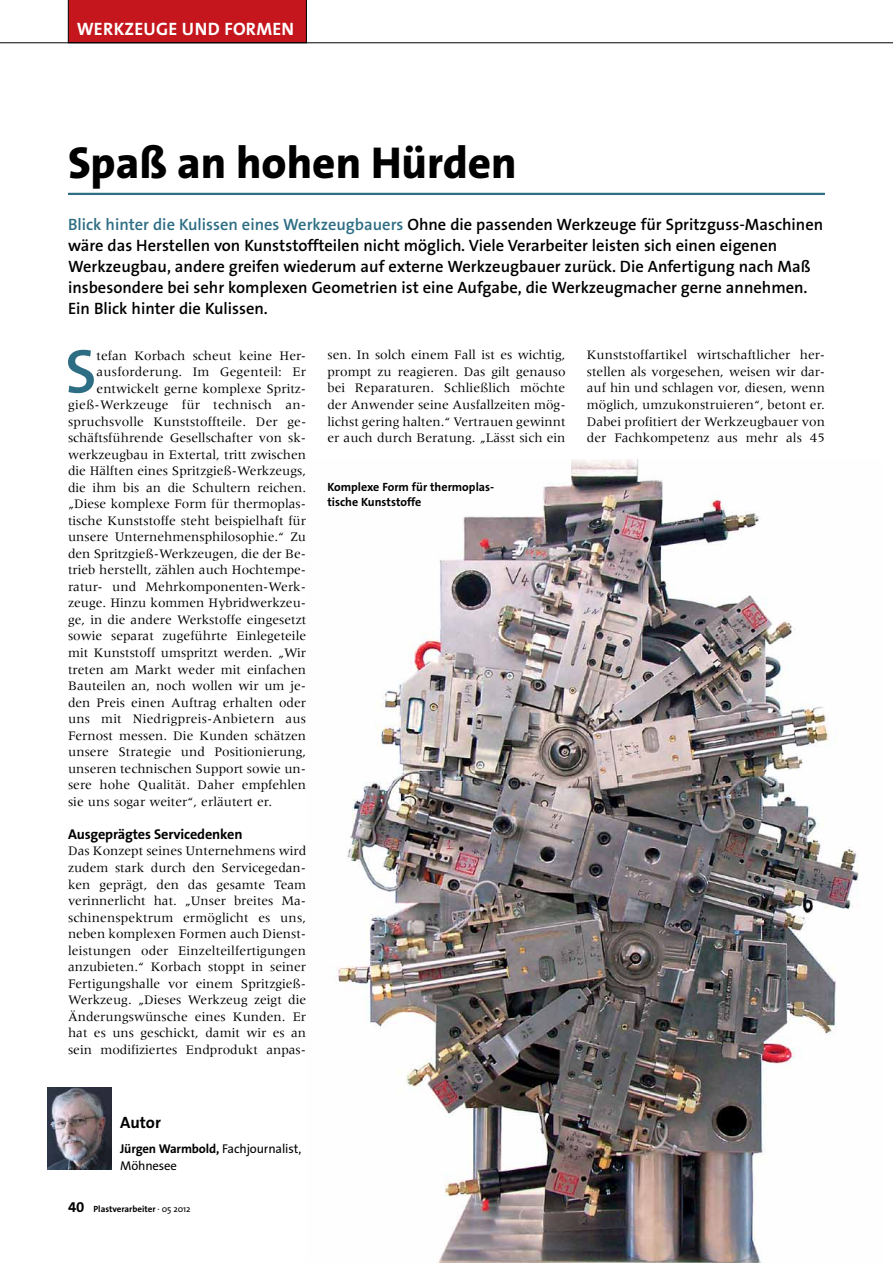
<style>
.page{position:relative;width:893px;height:1263px;background:#fff}
.page>*{position:absolute;margin:0;border:0;box-sizing:border-box;transform-origin:0 0}
.t1{font:600 62.55px "The Sans Os F";color:#2e6e84}
.t2{font:800 45px "The Sans Os F";color:#000}
.t3{font:700 18px "The Sans Os F";letter-spacing:.015em;color:#fff}
.t4{font:600 16.5px/21px "The Sans Os F";color:#000}
.t5{font:700 16.5px "The Sans Os F";color:#000}
.t6{font:700 14.25px "The Sans Os F";letter-spacing:-.01em;color:#000}
.t7{font:13.5px/16.5px "Meridien LT Std";color:#000;text-align:justify}
.t8{font:13.5px "Meridien LT Std";letter-spacing:.02em;color:#000}
.t9{font:12.75px/16.5px "The Sans Os F";letter-spacing:-.01em;color:#000}
.t10{font:700 12px/15px "The Sans Os F";color:#000}
.t11{font:700 9px "The Sans Os F";color:#000}
.s1{color:#2e6e84}
.s2{font-weight:700}
.s3{font-size:15px}
.s4{font-weight:400}
</style>
<div class="page">
<div style="left:68px;top:0;width:239px;height:43px;background:#c4161c"></div>
<hr style="left:0;top:43px;width:893px;height:1px;background:#000">
<img style="left:337px;top:459px;width:522px;height:804px">
<hr style="left:68px;top:193px;width:757px;height:2px;background:#2e6e84">
<img style="left:47px;top:1087px;width:64px;height:82px">
<h3 class="t3" style="left:77px;top:17px;width:219px">WERKZEUGE UND FORMEN</h3>
<h2 class="t2" style="left:68px;top:134px;width:450px">Spaß an hohen Hürden</h2>
<p class="t4" style="left:68px;top:214px;width:757px"><span class="s1">Blick hinter die Kulissen eines Werkzeugbauers</span> Ohne die passenden Werkzeuge für Spritzguss-Maschinen wäre das Herstellen von Kunststoffteilen nicht möglich. Viele Verarbeiter leisten sich einen eigenen Werkzeugbau, andere greifen wiederum auf externe Werkzeugbauer zurück. Die Anfertigung nach Maß insbesondere bei sehr komplexen Geometrien ist eine Aufgabe, die Werkzeugmacher gerne annehmen.<br>Ein Blick hinter die Kulissen.</p>
<h1 class="t1" style="left:65px;top:331px;width:33px">S</h1>
<p class="t7" style="left:97px;top:347px;width:211px">tefan Korbach scheut keine Her-</p>
<p class="t7" style="left:97px;top:363px;width:211px">ausforderung. Im Gegenteil: Er</p>
<p class="t7" style="left:97px;top:380px;width:211px">entwickelt gerne komplexe Spritz-</p>
<p class="t8" style="left:68px;top:397px;width:240px">gieß-Werkzeuge für technisch an-</p>
<p class="t7" style="left:68px;top:413px;width:240px">spruchsvolle Kunststoffteile. Der ge-</p>
<p class="t7" style="left:68px;top:429px;width:240px">schäftsführende Gesellschafter von sk-</p>
<p class="t7" style="left:68px;top:446px;width:240px">werkzeugbau in Extertal, tritt zwischen</p>
<p class="t7" style="left:68px;top:462px;width:240px">die Hälften eines Spritzgieß-Werkzeugs,</p>
<p class="t7" style="left:68px;top:479px;width:240px">die ihm bis an die Schultern reichen.</p>
<p class="t7" style="left:68px;top:496px;width:240px">„Diese komplexe Form für thermoplas-</p>
<p class="t7" style="left:68px;top:512px;width:240px">tische Kunststoffe steht beispielhaft für</p>
<p class="t7" style="left:68px;top:529px;width:240px">unsere Unternehmensphilosophie.“ Zu</p>
<p class="t7" style="left:68px;top:545px;width:240px">den Spritzgieß-Werkzeugen, die der Be-</p>
<p class="t7" style="left:68px;top:562px;width:240px">trieb herstellt, zählen auch Hochtempe-</p>
<p class="t7" style="left:68px;top:578px;width:240px">ratur- und Mehrkomponenten-Werk-</p>
<p class="t7" style="left:68px;top:595px;width:240px">zeuge. Hinzu kommen Hybridwerkzeu-</p>
<p class="t7" style="left:68px;top:611px;width:240px">ge, in die andere Werkstoffe eingesetzt</p>
<p class="t7" style="left:68px;top:628px;width:240px">sowie separat zugeführte Einlegeteile</p>
<p class="t7" style="left:68px;top:644px;width:240px">mit Kunststoff umspritzt werden. „Wir</p>
<p class="t7" style="left:68px;top:661px;width:240px">treten am Markt weder mit einfachen</p>
<p class="t7" style="left:68px;top:677px;width:240px">Bauteilen an, noch wollen wir um je-</p>
<p class="t7" style="left:68px;top:694px;width:240px">den Preis einen Auftrag erhalten oder</p>
<p class="t7" style="left:68px;top:710px;width:240px">uns mit Niedrigpreis-Anbietern aus</p>
<p class="t7" style="left:68px;top:727px;width:240px">Fernost messen. Die Kunden schätzen</p>
<p class="t7" style="left:68px;top:743px;width:240px">unsere Strategie und Positionierung,</p>
<p class="t7" style="left:68px;top:760px;width:240px">unseren technischen Support sowie un-</p>
<p class="t7" style="left:68px;top:776px;width:240px">sere hohe Qualität. Daher empfehlen</p>
<p class="t7" style="left:68px;top:793px;width:206px">sie uns sogar weiter“, erläutert er.</p>
<p class="t6" style="left:68px;top:825px;width:176px">Ausgeprägtes Servicedenken</p>
<p class="t7" style="left:68px;top:843px;width:240px">Das Konzept seines Unternehmens wird zudem stark durch den Servicegedan&shy;ken geprägt, den das gesamte Team verinnerlicht hat. „Unser breites Ma&shy;schinenspektrum ermöglicht es uns, neben komplexen Formen auch Dienst&shy;leistungen oder Einzelteilfertigungen anzubieten.“ Korbach stoppt in seiner Fertigungshalle vor einem Spritzgieß-Werkzeug. „Dieses Werkzeug zeigt die Änderungswünsche eines Kunden. Er hat es uns geschickt, damit wir es an sein modifiziertes Endprodukt anpas-</p>
<p class="t7" style="left:327px;top:347px;width:240px">sen. In solch einem Fall ist es wichtig, prompt zu reagieren. Das gilt genauso bei Reparaturen. Schließlich möchte der Anwender seine Ausfallzeiten mög&shy;lichst gering halten.“ Vertrauen gewinnt er auch durch Beratung. „Lässt sich ein</p>
<p class="t7" style="left:587px;top:347px;width:240px">Kunststoffartikel wirtschaftlicher her&shy;stellen als vorgesehen, weisen wir dar&shy;auf hin und schlagen vor, diesen, wenn möglich, umzukonstruieren“, betont er.<br>Dabei profitiert der Werkzeugbauer von der Fachkompetenz aus mehr als 45</p>
<p class="t10" style="left:327px;top:480px;width:168px">Komplexe Form für thermoplas&shy;tische Kunststoffe</p>
<p class="t5" style="left:120px;top:1112px;width:42px">Autor</p>
<p class="t9" style="left:120px;top:1141px;width:183px"><span class="s2">Jürgen Warmbold,</span> Fachjournalist,<br>Möhnesee</p>
<p class="t11" style="left:68px;top:1203px;width:124px"><span class="s3">40</span> Plastverarbeiter <span class="s4">· 05 2012</span></p>
</div>
